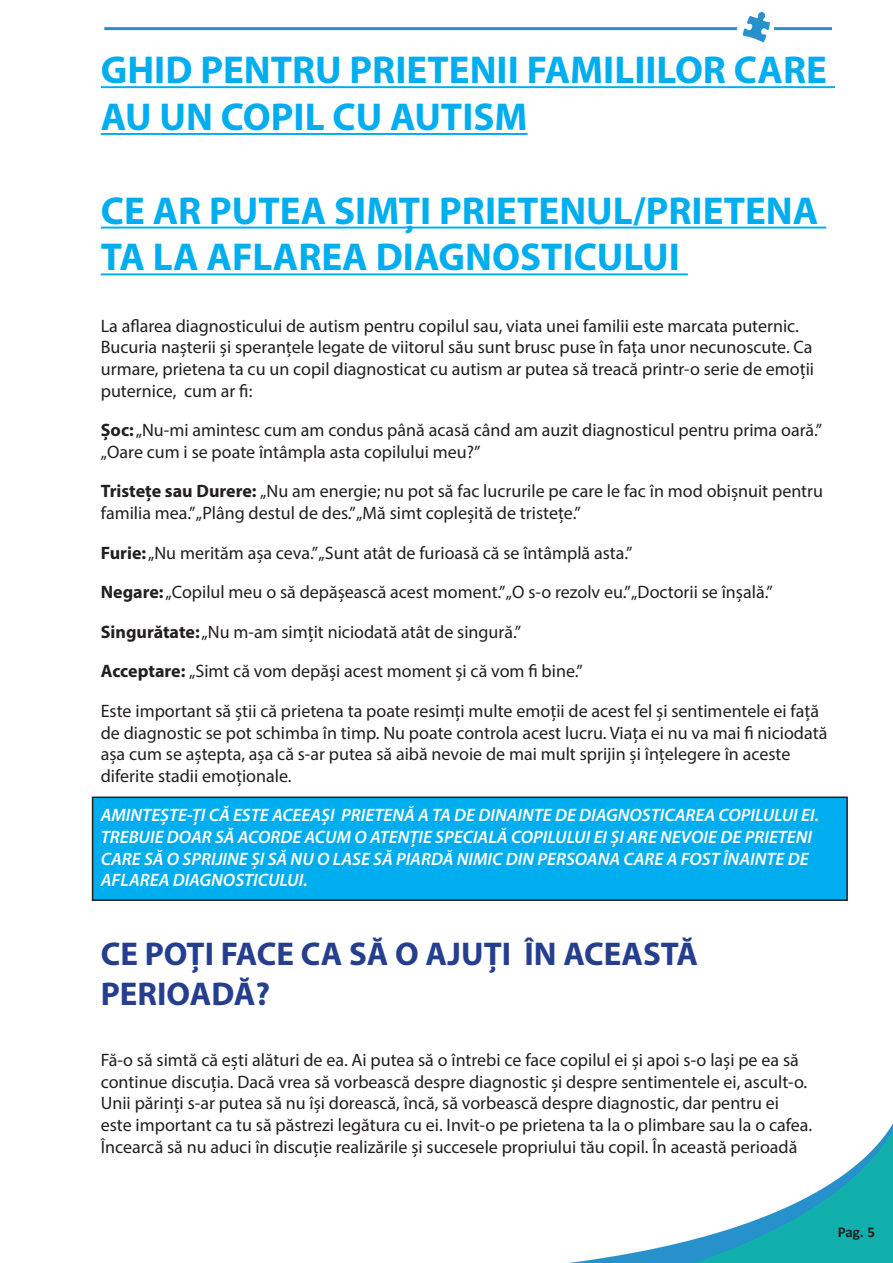
<style>
.page{position:relative;width:893px;height:1263px;background:#fff}
.page>*{position:absolute;margin:0;border:0;box-sizing:border-box;transform-origin:0 0}
.t1{font:700 39px/46.8px "Myriad Pro";color:#00aeef}
.t2{font:700 33px/39.6px "Myriad Pro";color:#253f8e}
.t3{font:18px/21.6px "Myriad Pro";color:#231f20}
.t4{font:italic 600 18px/21.6px "Myriad Pro";color:#fff}
.t5{font:700 15px "Calibri";color:#231f20}
.s1{font-weight:700}
</style>
<div class="page">
<img style="left:91px;top:12px;width:802px;height:1251px">
<div style="left:93px;top:797px;width:754px;height:103px;background:#00aeef"></div>
<div style="left:92px;top:796px;width:756px;height:105px;border:2px solid #231f20"></div>
<hr style="left:101px;top:86px;width:734px;height:2px;background:#00aeef">
<hr style="left:101px;top:133px;width:426px;height:2px;background:#00aeef">
<hr style="left:101px;top:227px;width:725px;height:2px;background:#00aeef">
<hr style="left:101px;top:273px;width:587px;height:2px;background:#00aeef">
<h1 class="t1" style="left:101px;top:45px;width:728px">GHID PENTRU PRIETENII FAMILIILOR CARE<br>AU UN COPIL CU AUTISM</h1>
<h1 class="t1" style="left:101px;top:186px;width:719px">CE AR PUTEA SIMȚI PRIETENUL/PRIETENA<br>TA LA AFLAREA DIAGNOSTICULUI</h1>
<p class="t3" style="left:101px;top:315px;width:715px">La aflarea diagnosticului de autism pentru copilul sau, viata unei familii este marcata puternic.<br>Bucuria nașterii și speranțele legate de viitorul său sunt brusc puse în fața unor necunoscute. Ca urmare, prietena ta cu un copil diagnosticat cu autism ar putea să treacă printr-o serie de emoții puternice, cum ar fi:</p>
<p class="t3" style="left:101px;top:419px;width:723px"><span class="s1">Șoc:</span> „Nu-mi amintesc cum am condus până acasă când am auzit diagnosticul pentru prima oară.” „Oare cum i se poate întâmpla asta copilului meu?”</p>
<p class="t3" style="left:101px;top:480px;width:724px"><span class="s1">Tristețe sau Durere:</span> „Nu am energie; nu pot să fac lucrurile pe care le fac în mod obișnuit pentru familia mea.” „Plâng destul de des.” „Mă simt copleșită de tristețe.”</p>
<p class="t3" style="left:101px;top:541px;width:533px"><span class="s1">Furie:</span> „Nu merităm așa ceva.” „Sunt atât de furioasă că se întâmplă asta.”</p>
<p class="t3" style="left:101px;top:572px;width:720px;line-height:39.6px"><span class="s1">Negare:</span> „Copilul meu o să depășească acest moment.” „O s-o rezolv eu.” „Doctorii se înșală.” <span class="s1">Singurătate:</span> „Nu m-am simțit niciodată atât de singură.”<br><span class="s1">Acceptare:</span> „Simt că vom depăși acest moment și că vom fi bine.”<br>Este important să știi că prietena ta poate resimți multe emoții de acest fel și sentimentele ei față</p>
<p class="t3" style="left:101px;top:721px;width:728px">de diagnostic se pot schimba în timp. Nu poate controla acest lucru. Viața ei nu va mai fi niciodată așa cum se aștepta, așa că s-ar putea să aibă nevoie de mai mult sprijin și înțelegere în aceste diferite stadii emoționale.</p>
<p class="t4" style="left:101px;top:804px;width:720px">AMINTEȘTE-ȚI CĂ ESTE ACEEAȘI PRIETENĂ A TA DE DINAINTE DE DIAGNOSTICAREA COPILULUI EI.<br>TREBUIE DOAR SĂ ACORDE ACUM O ATENȚIE SPECIALĂ COPILULUI EI ȘI ARE NEVOIE DE PRIETENI CARE SĂ O SPRIJINE ȘI SĂ NU O LASE SĂ PIARDĂ NIMIC DIN PERSOANA CARE A FOST ÎNAINTE DE AFLAREA DIAGNOSTICULUI.</p>
<h2 class="t2" style="left:101px;top:933px;width:599px">CE POȚI FACE CA SĂ O AJUȚI ÎN ACEASTĂ<br>PERIOADĂ?</h2>
<p class="t3" style="left:101px;top:1049px;width:713px">Fă-o să simtă că ești alături de ea. Ai putea să o întrebi ce face copilul ei și apoi s-o lași pe ea să continue discuția. Dacă vrea să vorbească despre diagnostic și despre sentimentele ei, ascult-o.<br>Unii părinți s-ar putea să nu își dorească, încă, să vorbească despre diagnostic, dar pentru ei este important ca tu să păstrezi legătura cu ei. Invit-o pe prietena ta la o plimbare sau la o cafea.<br>Încearcă să nu aduci în discuție realizările și succesele propriului tău copil. În această perioadă</p>
<p class="t5" style="left:838px;top:1222px;width:39px">Pag. 5</p>
</div>
